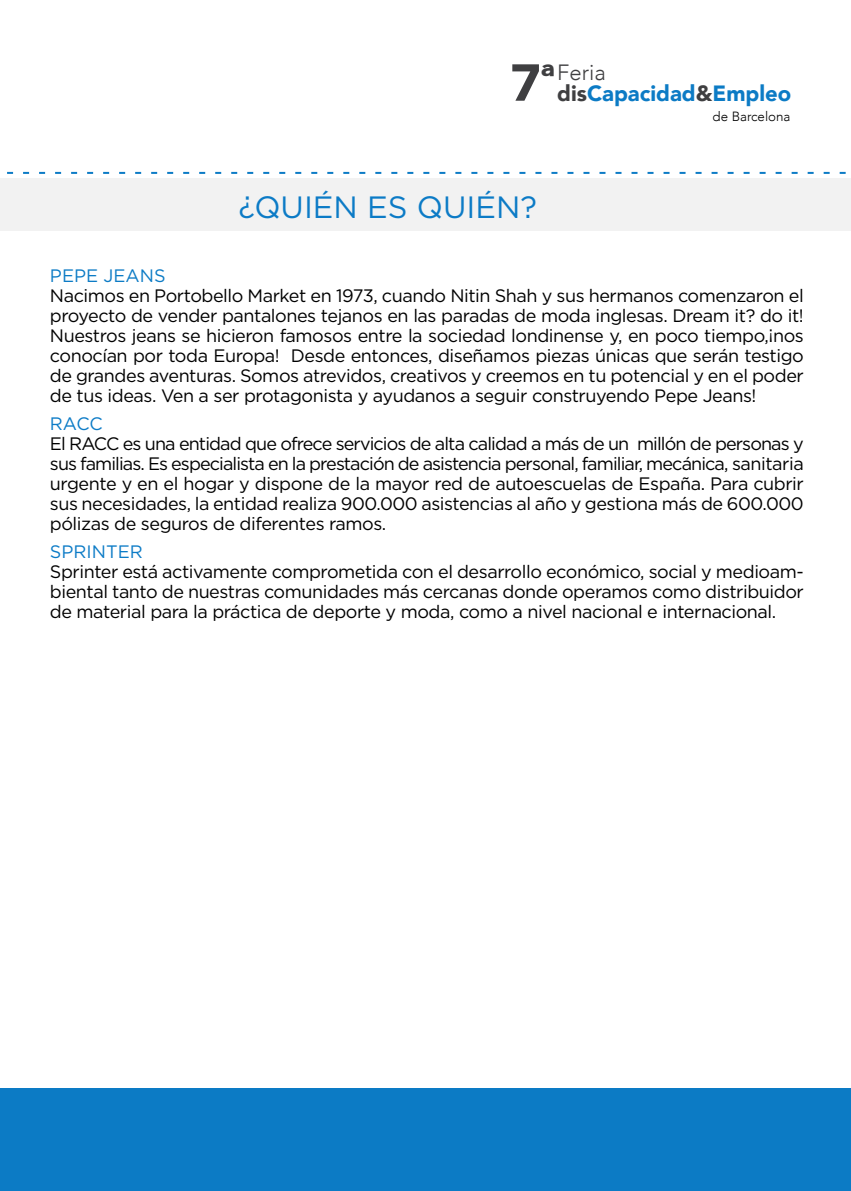
<style>
.page{position:relative;width:851px;height:1191px;background:#fff}
.page>*{position:absolute;margin:0;border:0;box-sizing:border-box;transform-origin:0 0}
.t1{font:900 51.4px "Avenir";color:#3f3f41}
.t2{font:900 39.8px "Avenir";color:#3f3f41}
.t3{font:30.8px "Gotham";color:#0c7bc6}
.t4{font:900 22px "Avenir";color:#0c7bc5}
.t5{font:300 22px "Avenir";color:#3f3f41}
.t6{font:18px/20px "Gotham";letter-spacing:-.025em;color:#000;text-align:justify}
.t7{font:18px "Gotham";color:#0c7bc6}
.t8{font:18px "Gotham";color:#0c7bc5}
.t9{font:300 13.4px "Avenir";color:#000}
.s1{color:#3f3f41}
</style>
<div class="page">
<div style="left:0;top:1088px;width:850px;height:103px;background:#0c7bc5"></div>
<div style="left:0;top:178px;width:850px;height:53px;background:#f2f2f2"></div>
<svg style="left:7px;top:172px;width:839px;height:2px"></svg>
<h2 class="t2" style="left:540px;top:45px;width:15px">ª</h2>
<p class="t5" style="left:557px;top:59px;width:50px">Feria</p>
<h1 class="t1" style="left:510px;top:39px;width:32px">7</h1>
<p class="t4" style="left:557px;top:74px;width:235px"><span class="s1">dis</span>Capacidad<span class="s1">&amp;</span>Empleo</p>
<h3 class="t3" style="left:238px;top:188px;width:300px">¿QUIÉN ES QUIÉN?</h3>
<p class="t9" style="left:712px;top:109px;width:79px">de Barcelona</p>
<p class="t8" style="left:50px;top:264px;width:117px">PEPE JEANS</p>
<p class="t6" style="left:50px;top:285px;width:755px">Nacimos en Portobello Market en 1973, cuando Nitin Shah y sus hermanos comenzaron el proyecto de vender pantalones tejanos en las paradas de moda inglesas. Dream it? do it!<br>Nuestros jeans se hicieron famosos entre la sociedad londinense y, en poco tiempo,¡nos conocían por toda Europa! Desde entonces, diseñamos piezas únicas que serán testigo de grandes aventuras. Somos atrevidos, creativos y creemos en tu potencial y en el poder de tus ideas. Ven a ser protagonista y ayudanos a seguir construyendo Pepe Jeans!</p>
<p class="t7" style="left:50px;top:412px;width:54px">RACC</p>
<p class="t6" style="left:50px;top:433px;width:755px">El RACC es una entidad que ofrece servicios de alta calidad a más de un millón de personas y sus familias. Es especialista en la prestación de asistencia personal, familiar, mecánica, sanitaria urgente y en el hogar y dispone de la mayor red de autoescuelas de España. Para cubrir sus necesidades, la entidad realiza 900.000 asistencias al año y gestiona más de 600.000 pólizas de seguros de diferentes ramos.</p>
<p class="t7" style="left:50px;top:540px;width:94px">SPRINTER</p>
<p class="t6" style="left:50px;top:561px;width:755px">Sprinter está activamente comprometida con el desarrollo económico, social y medioam&shy;biental tanto de nuestras comunidades más cercanas donde operamos como distribuidor de material para la práctica de deporte y moda, como a nivel nacional e internacional.</p>
</div>
